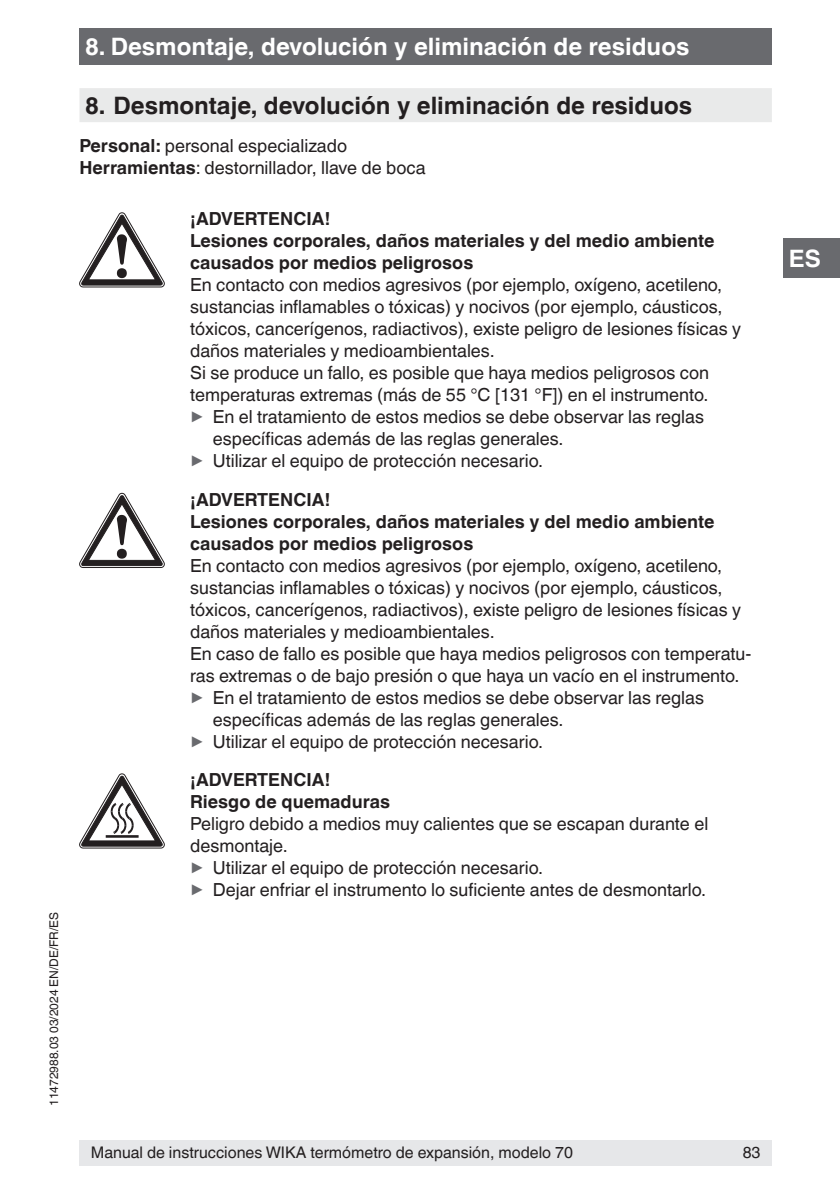
<style>
.page{position:relative;width:840px;height:1191px;background:#fff}
.page>*{position:absolute;margin:0;border:0;box-sizing:border-box;transform-origin:0 0}
.t1{font:700 24px "Helvetica World";color:#fff}
.t2{font:700 24px "Helvetica World";color:#231f20}
.t3{font:18px/22px "Helvetica World";color:#231f20}
.t4{font:700 18px/22px "Helvetica World";color:#231f20}
.t5{font:16px "Helvetica World";color:#231f20}
.t6{font:12px "Helvetica World";color:#231f20}
.s1{font-weight:700}
.s2{font-size:17.8px;color:#696a6e}
</style>
<div class="page">
<div style="left:79px;top:28px;width:692px;height:37px;background:#696a6e"></div>
<div style="left:782px;top:238px;width:57px;height:40px;background:#696a6e"></div>
<div style="left:79px;top:1140px;width:692px;height:25px;background:#e6e7e9"></div>
<div style="left:79px;top:88px;width:692px;height:34px;background:#e9eaea"></div>
<svg style="left:79px;top:213px;width:85px;height:74px"></svg>
<svg style="left:79px;top:493px;width:85px;height:75px"></svg>
<svg style="left:79px;top:773px;width:85px;height:75px"></svg>
<p class="t6" style="left:47px;top:1106px;width:195px;rotate:-90deg">11472988.03 03/2024 EN/DE/FR/ES</p>
<h1 class="t1" style="left:85px;top:33px;width:605px">8. Desmontaje, devolución y eliminación de residuos</h1>
<h1 class="t2" style="left:85px;top:91px;width:608px">8. Desmontaje, devolución y eliminación de residuos</h1>
<p class="t3" style="left:79px;top:134px;width:347px"><span class="s1">Personal:</span> personal especializado<br><span class="s1">Herramientas</span>: destornillador, llave de boca</p>
<p class="t4" style="left:190px;top:208px;width:525px">¡ADVERTENCIA!<br>Lesiones corporales, daños materiales y del medio ambiente causados por medios peligrosos</p>
<p class="t3" style="left:190px;top:274px;width:533px">En contacto con medios agresivos (por ejemplo, oxígeno, acetileno,</p>
<p class="t3" style="left:190px;top:296px;width:533px">sustancias inflamables o tóxicas) y nocivos (por ejemplo, cáusticos,</p>
<p class="t3" style="left:190px;top:318px;width:552px">tóxicos, cancerígenos, radiactivos), existe peligro de lesiones físicas y</p>
<p class="t3" style="left:190px;top:340px;width:306px">daños materiales y medioambientales.</p>
<p class="t3" style="left:190px;top:362px;width:520px">Si se produce un fallo, es posible que haya medios peligrosos con</p>
<p class="t3" style="left:190px;top:384px;width:519px">temperaturas extremas (más de 55 °C [131 °F]) en el instrumento.</p>
<p class="t3" style="left:190px;top:406px;width:515px"><span class="s2">▶</span> En el tratamiento de estos medios se debe observar las reglas</p>
<p class="t3" style="left:213px;top:428px;width:352px">específicas además de las reglas generales.</p>
<p class="t3" style="left:190px;top:450px;width:354px"><span class="s2">▶</span> Utilizar el equipo de protección necesario.</p>
<p class="t4" style="left:190px;top:488px;width:525px">¡ADVERTENCIA!<br>Lesiones corporales, daños materiales y del medio ambiente causados por medios peligrosos</p>
<p class="t3" style="left:190px;top:554px;width:533px">En contacto con medios agresivos (por ejemplo, oxígeno, acetileno,</p>
<p class="t3" style="left:190px;top:576px;width:533px">sustancias inflamables o tóxicas) y nocivos (por ejemplo, cáusticos,</p>
<p class="t3" style="left:190px;top:598px;width:552px">tóxicos, cancerígenos, radiactivos), existe peligro de lesiones físicas y</p>
<p class="t3" style="left:190px;top:620px;width:306px">daños materiales y medioambientales.</p>
<p class="t3" style="left:190px;top:642px;width:562px">En caso de fallo es posible que haya medios peligrosos con temperatu-</p>
<p class="t3" style="left:190px;top:664px;width:550px">ras extremas o de bajo presión o que haya un vacío en el instrumento.</p>
<p class="t3" style="left:190px;top:686px;width:515px"><span class="s2">▶</span> En el tratamiento de estos medios se debe observar las reglas</p>
<p class="t3" style="left:213px;top:708px;width:352px">específicas además de las reglas generales.</p>
<p class="t3" style="left:190px;top:730px;width:354px"><span class="s2">▶</span> Utilizar el equipo de protección necesario.</p>
<p class="t4" style="left:190px;top:769px;width:201px">¡ADVERTENCIA!<br>Riesgo de quemaduras</p>
<p class="t3" style="left:190px;top:813px;width:519px">Peligro debido a medios muy calientes que se escapan durante el desmontaje.<br><span class="s2">▶</span> Utilizar el equipo de protección necesario.<br><span class="s2">▶</span> Dejar enfriar el instrumento lo suficiente antes de desmontarlo.</p>
<p class="t5" style="left:91px;top:1143px;width:483px">Manual de instrucciones WIKA termómetro de expansión, modelo 70</p>
<p class="t5" style="left:742px;top:1143px;width:19px">83</p>
<h1 class="t1" style="left:788px;top:244px;width:33px">ES</h1>
</div>
